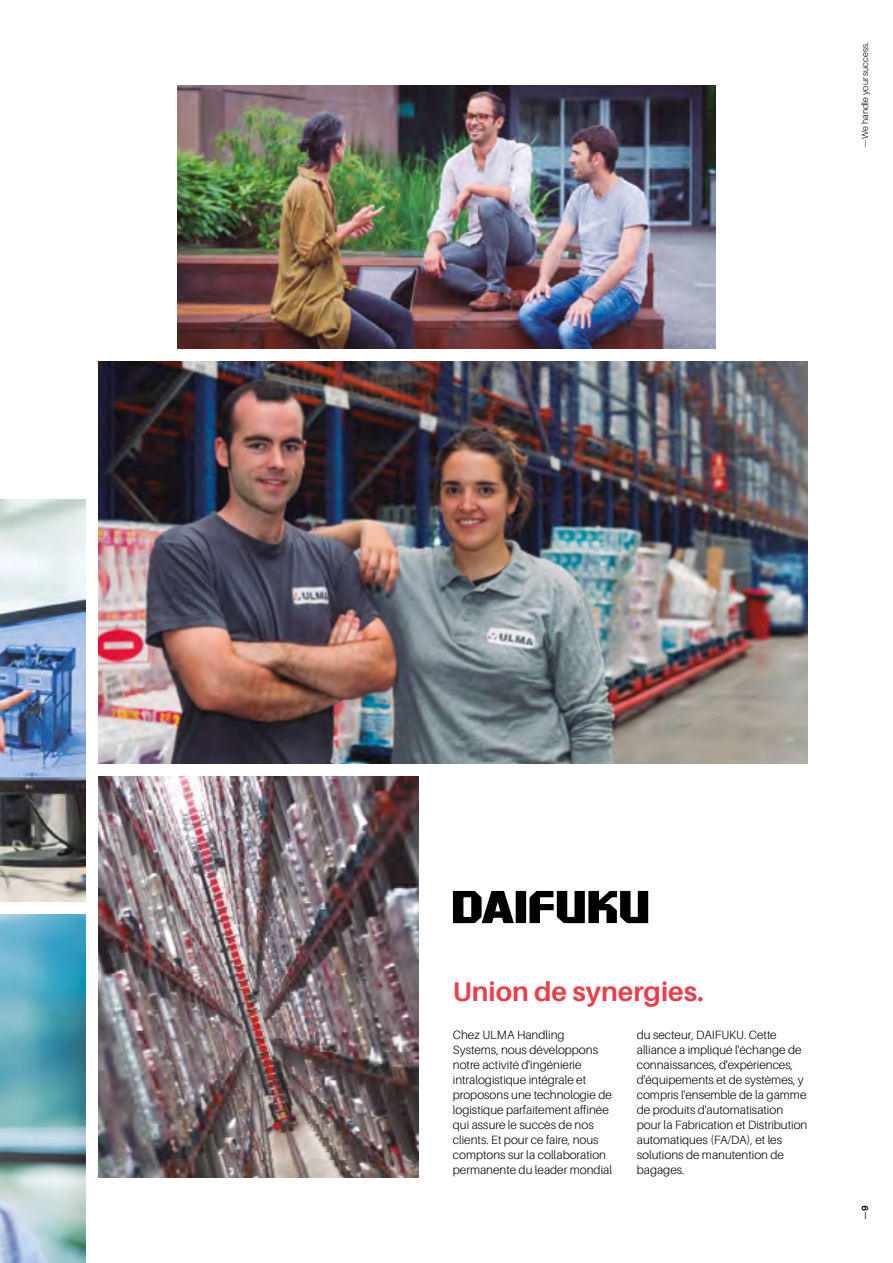
<style>
.page{position:relative;width:893px;height:1263px;background:#fff}
.page>*{position:absolute;margin:0;border:0;box-sizing:border-box;transform-origin:0 0}
.t1{font:700 27px "Aileron";color:#e83f4b}
.t2{font:300 12px/15px "Aileron";color:#000}
.t3{font:300 9px "Aileron";color:#000}
.t4{font:700 9px "Aileron";color:#000}
</style>
<div class="page">
<img style="left:0;top:500px;width:85px;height:401px">
<svg style="left:453px;top:891px;width:195px;height:32px"></svg>
<img style="left:0;top:914px;width:85px;height:349px">
<img style="left:99px;top:776px;width:320px;height:402px">
<img style="left:177px;top:85px;width:539px;height:264px">
<img style="left:99px;top:361px;width:709px;height:402px">
<p class="t3" style="left:860px;top:148px;width:107px;rotate:-90deg">—We handle your success.</p>
<h1 class="t1" style="left:453px;top:976px;width:252px">Union de synergies.</h1>
<p class="t2" style="left:453px;top:1027px;width:161px">Chez ULMA Handling<br>Systems, nous développons notre activité d'ingénierie intralogistique intégrale et proposons une technologie de logistique parfaitement affinée qui assure le succès de nos clients. Et pour ce faire, nous comptons sur la collaboration permanente du leader mondial</p>
<p class="t2" style="left:637px;top:1027px;width:172px">du secteur, DAIFUKU. Cette alliance a impliqué l'échange de connaissances, d'expériences, d'équipements et de systèmes, y compris l'ensemble de la gamme de produits d'automatisation pour la Fabrication et Distribution automatiques (FA/DA), et les solutions de manutention de bagages.</p>
<p class="t4" style="left:860px;top:1220px;width:16px;rotate:-90deg">—9</p>
</div>
